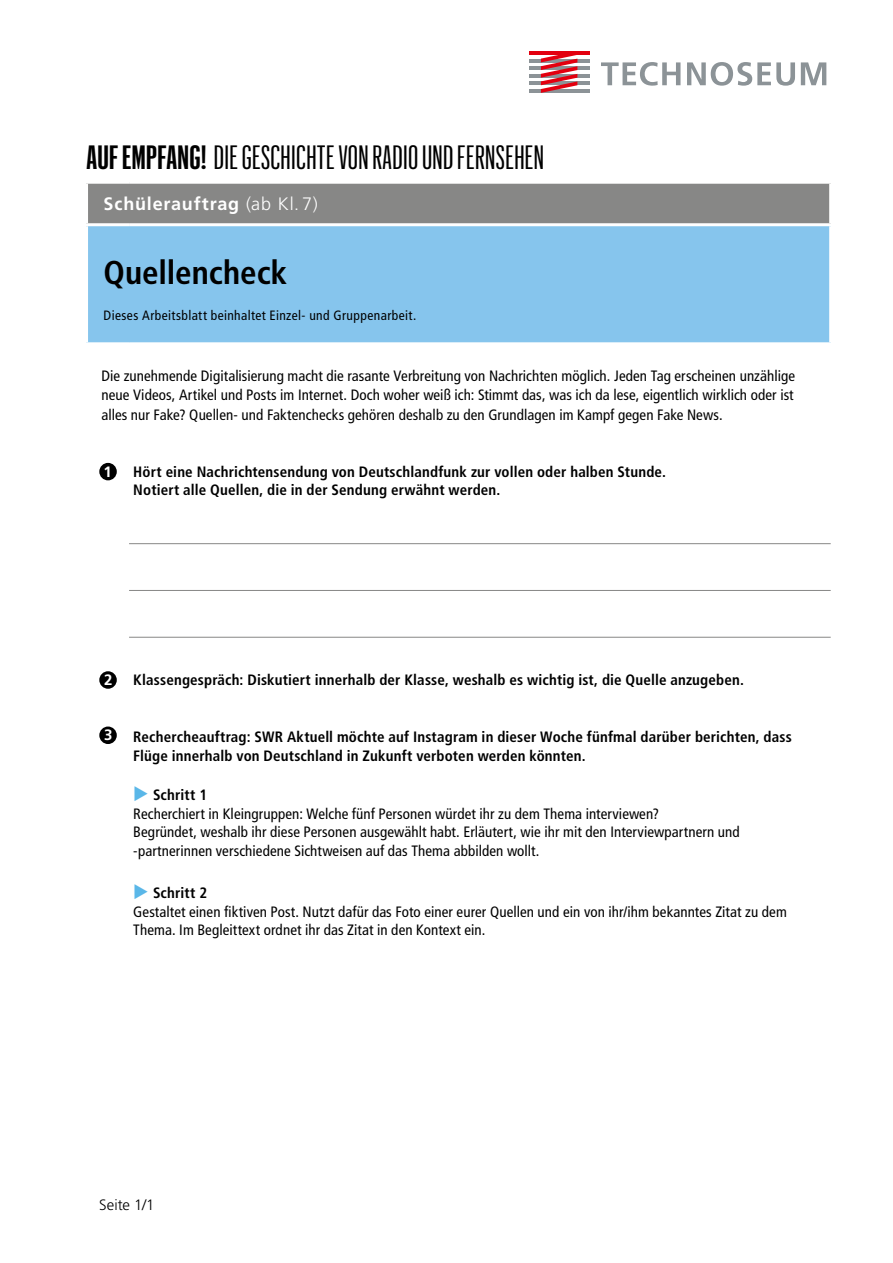
<style>
.page{position:relative;width:893px;height:1263px;background:#fff}
.page>*{position:absolute;margin:0;border:0;box-sizing:border-box;transform-origin:0 0}
.t1{font:33px "Graphik XX Cond";letter-spacing:.01em;color:#000}
.t2{font:700 condensed 33px "Frutiger LT Pro";color:#000}
.t3{font:700 18px "Frutiger LT Pro";letter-spacing:.05em;color:#fff}
.t4{font:condensed 15px/19.5px "Frutiger LT Pro";letter-spacing:.005em;color:#000;text-align:justify}
.t5{font:700 condensed 15px/18.8px "Frutiger LT Pro";letter-spacing:.01em;color:#000}
.t6{font:300 15px "Frutiger LT Pro";color:#000}
.t7{font:700 15px "Frutiger LT Pro";color:#fff}
.t8{font:condensed 13.5px "Frutiger LT Pro";letter-spacing:.03em;color:#000}
.s1{font-weight:600}
.s2{font-weight:300}
.s3{color:#5ab7e8}
</style>
<div class="page">
<div style="left:87px;top:182px;width:744px;height:43px;background:#878786"></div>
<div style="left:87px;top:225px;width:744px;height:119px;background:#86c5ed"></div>
<hr style="left:85px;top:181px;width:44px;height:3px;background:#fff">
<hr style="left:85px;top:184px;width:3px;height:39px;background:#fff">
<hr style="left:129px;top:181px;width:703px;height:3px;background:#fff">
<hr style="left:829px;top:184px;width:3px;height:39px;background:#fff">
<hr style="left:85px;top:223px;width:44px;height:3px;background:#fff">
<hr style="left:85px;top:226px;width:3px;height:116px;background:#fff">
<hr style="left:129px;top:223px;width:703px;height:3px;background:#fff">
<hr style="left:829px;top:226px;width:3px;height:116px;background:#fff">
<hr style="left:85px;top:342px;width:44px;height:3px;background:#fff">
<hr style="left:129px;top:342px;width:703px;height:3px;background:#fff">
<hr style="left:129px;top:543px;width:702px;height:1px;background:#878786">
<hr style="left:129px;top:590px;width:702px;height:1px;background:#878786">
<hr style="left:129px;top:637px;width:702px;height:1px;background:#878786">
<div style="left:99px;top:463px;width:18px;height:17px;background:#000;border-radius:50%"></div>
<div style="left:99px;top:671px;width:18px;height:18px;background:#000;border-radius:50%"></div>
<div style="left:99px;top:726px;width:18px;height:18px;background:#000;border-radius:50%"></div>
<hr style="left:529px;top:51px;width:61px;height:4px;background:#e3000f">
<hr style="left:529px;top:59px;width:61px;height:3px;background:#8c9397">
<hr style="left:529px;top:66px;width:61px;height:4px;background:#8c9397">
<hr style="left:529px;top:74px;width:61px;height:4px;background:#8c9397">
<hr style="left:529px;top:81px;width:61px;height:4px;background:#8c9397">
<hr style="left:529px;top:89px;width:61px;height:4px;background:#8c9397">
<svg style="left:541px;top:55px;width:36px;height:38px"></svg>
<svg style="left:601px;top:62px;width:225px;height:24px"></svg>
<p class="t1" style="left:86px;top:136px;width:459px"><span class="s1">AUF EMPFANG!</span> DIE GESCHICHTE VON RADIO UND FERNSEHEN</p>
<p class="t3" style="left:104px;top:193px;width:216px">Schülerauftrag <span class="s2">(ab Kl.7)</span></p>
<p class="t2" style="left:104px;top:252px;width:185px">Quellencheck</p>
<p class="t8" style="left:104px;top:308px;width:314px">Dieses Arbeitsblatt beinhaltet Einzel- und Gruppenarbeit.</p>
<p class="t4" style="left:101px;top:366px;width:695px">Die zunehmende Digitalisierung macht die rasante Verbreitung von Nachrichten möglich. Jeden Tag erscheinen unzählige neue Videos, Artikel und Posts im Internet. Doch woher weiß ich: Stimmt das, was ich da lese, eigentlich wirklich oder ist alles nur Fake? Quellen- und Faktenchecks gehören deshalb zu den Grundlagen im Kampf gegen Fake News.</p>
<p class="t7" style="left:103px;top:463px;width:10px">1</p>
<p class="t5" style="left:133px;top:462px;width:534px">Hört eine Nachrichtensendung von Deutschlandfunk zur vollen oder halben Stunde.</p>
<p class="t5" style="left:133px;top:481px;width:369px">Notiert alle Quellen, die in der Sendung erwähnt werden.</p>
<p class="t7" style="left:104px;top:671px;width:10px">2</p>
<p class="t5" style="left:133px;top:670px;width:612px">Klassengespräch: Diskutiert innerhalb der Klasse, weshalb es wichtig ist, die Quelle anzugeben.</p>
<p class="t7" style="left:104px;top:726px;width:10px">3</p>
<p class="t5" style="left:133px;top:727px;width:660px">Rechercheauftrag: SWR Aktuell möchte auf Instagram in dieser Woche fünfmal darüber berichten, dass<br>Flüge innerhalb von Deutschland in Zukunft verboten werden könnten.</p>
<p class="t5" style="left:133px;top:785px;width:75px"><span class="s3">◆</span> Schritt 1</p>
<p class="t4" style="left:133px;top:804px;width:527px">Recherchiert in Kleingruppen: Welche fünf Personen würdet ihr zu dem Thema interviewen?</p>
<p class="t4" style="left:133px;top:823px;width:608px">Begründet, weshalb ihr diese Personen ausgewählt habt. Erläutert, wie ihr mit den Interviewpartnern und</p>
<p class="t4" style="left:133px;top:841px;width:408px">-partnerinnen verschiedene Sichtweisen auf das Thema abbilden wollt.</p>
<p class="t5" style="left:133px;top:883px;width:75px"><span class="s3">◆</span> Schritt 2</p>
<p class="t4" style="left:133px;top:902px;width:655px;line-height:18.8px">Gestaltet einen fiktiven Post. Nutzt dafür das Foto einer eurer Quellen und ein von ihr/ihm bekanntes Zitat zu dem<br>Thema. Im Begleittext ordnet ihr das Zitat in den Kontext ein.</p>
<p class="t6" style="left:99px;top:1196px;width:57px">Seite 1/1</p>
</div>
